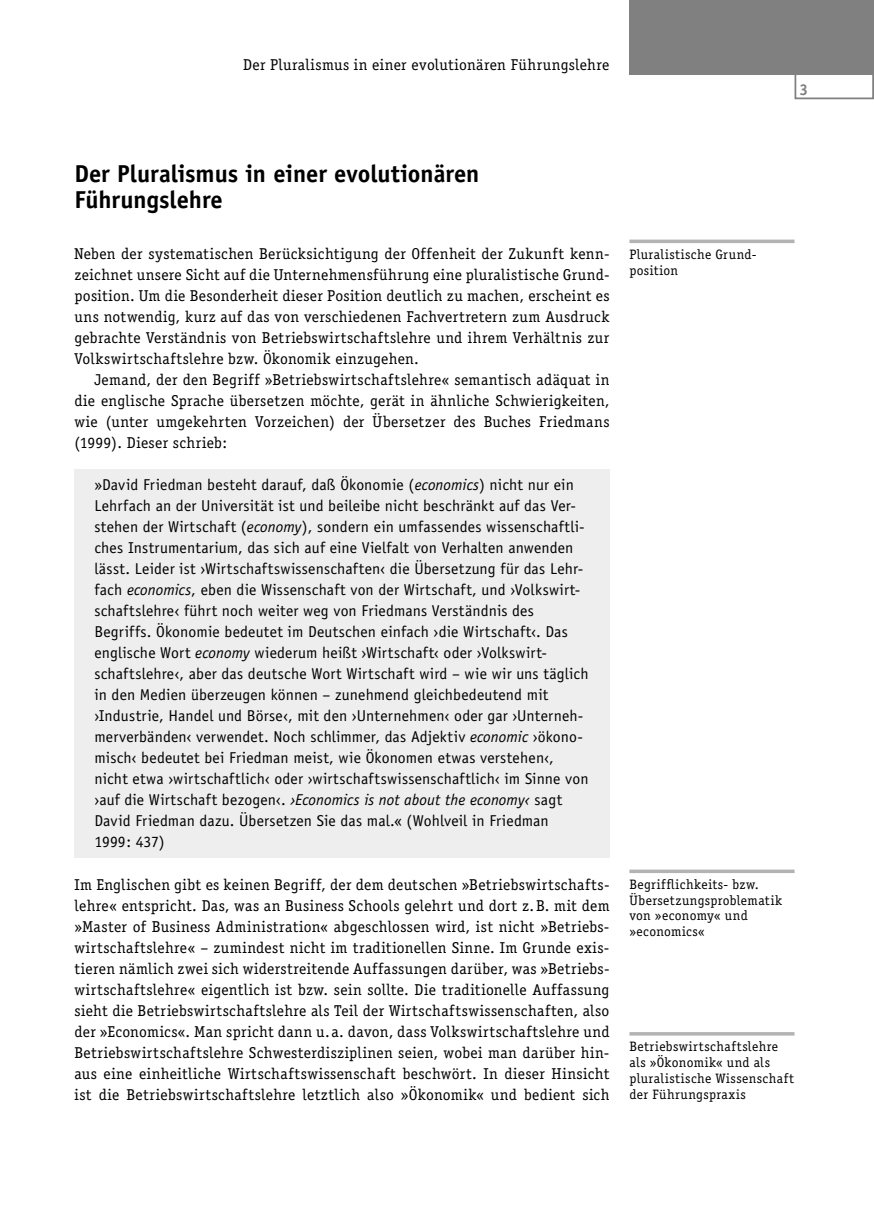
<style>
.page{position:relative;width:874px;height:1221px;background:#fff}
.page>*{position:absolute;margin:0;border:0;box-sizing:border-box;transform-origin:0 0}
.t1{font:700 24.5px/26.2px "Officina Sans";color:#000}
.t2{font:15.75px/21px "Officina Serif";letter-spacing:.02em;color:#000;text-align:justify}
.t3{font:15.75px/21px "Officina Sans";letter-spacing:.01em;color:#000}
.t4{font:700 15.75px "Officina Sans";color:#808080}
.t5{font:13.65px/15.8px "Officina Serif";letter-spacing:.03em;color:#000}
.s1{font-style:italic}
</style>
<div class="page">
<div style="left:794px;top:69px;width:79px;height:30px;border:2px solid #808080"></div>
<div style="left:629px;top:0;width:244px;height:74px;background:#808080"></div>
<div style="left:74px;top:469px;width:535px;height:388px;background:#eee"></div>
<svg style="left:629px;top:239px;width:165px;height:4px"></svg>
<svg style="left:629px;top:869px;width:165px;height:4px"></svg>
<hr style="left:629px;top:1032px;width:165px;height:3px;background:#b3b3b3">
<p class="t2" style="left:243px;top:55px;width:367px">Der Pluralismus in einer evolutionären Führungslehre</p>
<p class="t4" style="left:799px;top:83px;width:10px">3</p>
<h1 class="t1" style="left:74px;top:163px;width:406px">Der Pluralismus in einer evolutionären<br>Führungslehre</h1>
<p class="t2" style="left:74px;top:244px;width:536px">Neben der systematischen Berücksichtigung der Offenheit der Zukunft kenn&shy;zeichnet unsere Sicht auf die Unternehmensführung eine pluralistische Grund&shy;position. Um die Besonderheit dieser Position deutlich zu machen, erscheint es uns notwendig, kurz auf das von verschiedenen Fachvertretern zum Ausdruck gebrachte Verständnis von Betriebswirtschaftslehre und ihrem Verhältnis zur Volks wirt schaftslehre bzw. Ökonomik einzugehen.</p>
<p class="t2" style="left:74px;top:370px;width:536px;text-indent:20px">Jemand, der den Begriff »Betriebswirtschafts lehre« semantisch adäquat in die englische Sprache übersetzen möchte, gerät in ähnliche Schwierig keiten, wie (unter umgekehrten Vorzeichen) der Übersetzer des Bu ches Friedmans (1999). Dieser schrieb:</p>
<p class="t3" style="left:94px;top:475px;width:495px">»David Friedman besteht darauf, daß Ökonomie ( <span class="s1">economics</span>) nicht nur ein Lehrfach an der Universität ist und beileibe nicht beschränkt auf das Ver&shy;stehen der Wirtschaft ( <span class="s1">eco nomy</span>), sondern ein umfassendes wissenschaftli&shy;ches Instrumentarium, das sich auf eine Vielfalt von Verhalten anwenden lässt. Leider ist › Wirtschaftswissenschaften‹ die Übersetzung für das Lehr&shy;fach <span class="s1">economics</span>, eben die Wissenschaft von der Wirtschaft, und ›Volkswirt&shy;schaftslehre‹ führt noch weiter weg von Friedmans Verständnis des Begriffs. Ökonomie bedeutet im Deutschen einfach ›die Wirtschaft‹. Das englische Wort <span class="s1">economy</span> wiederum heißt ›Wirtschaft‹ oder ›Volkswirt&shy;schaftslehre‹, aber das deutsche Wort Wirtschaft wird – wie wir uns täglich in den Medien überzeugen kön nen – zunehmend gleichbedeutend mit ›Industrie, Handel und Börse‹, mit den ›Unter nehmen‹ oder gar ›Unterneh&shy;merverbänden‹ verwendet. Noch schlimmer, das Adjektiv <span class="s1">economic</span> ›ökono&shy;misch‹ bedeutet bei Friedman meist, wie Ökonomen etwas verste hen‹, nicht etwa ›wirtschaftlich‹ oder ›wirtschaftswissenschaftlich‹ im Sinne von ›auf die Wirtschaft bezogen‹. <span class="s1">›Economics is not about the economy‹</span> sagt David Friedman dazu. Übersetzen Sie das mal.« (Wohlveil in Friedman 1999: 437)</p>
<p class="t2" style="left:74px;top:874px;width:536px">Im Englischen gibt es keinen Begriff, der dem deutschen »Betriebs wirt schafts&shy;lehre« entspricht. Das, was an Business Schools gelehrt und dort z. B. mit dem »Master of Business Administration« abgeschlossen wird, ist nicht »Betriebs&shy;wirt schafts lehre« – zumin dest nicht im traditionellen Sinne. Im Grunde exis&shy;tieren nämlich zwei sich wider streitende Auffassungen darüber, was »Betriebs&shy;wirt schafts lehre« eigent lich ist bzw. sein sollte. Die traditionelle Auffassung sieht die Betriebs wirt schafts lehre als Teil der Wirtschaftswissenschaften, also der »Eco nomics«. Man spricht dann u. a. davon, dass Volkswirtschaftslehre und Betriebs wirtschafts lehre Schwesterdisziplinen seien, wobei man darüber hin&shy;aus eine ein heit liche Wirtschaftswissenschaft beschwört. In dieser Hinsicht ist die Betriebs wirtschaftslehre letzt lich also »Ökonomik« und bedient sich</p>
<p class="t5" style="left:629px;top:247px;width:129px">Pluralistische Grund&shy;position</p>
<p class="t5" style="left:629px;top:877px;width:154px">Begrifflichkeits- bzw.<br>Übersetzungsproblematik von »economy« und »economics«</p>
<p class="t5" style="left:629px;top:1039px;width:166px">Betriebswirtschaftslehre als »Ökonomik« und als pluralistische Wissenschaft der Führungspraxis</p>
</div>
